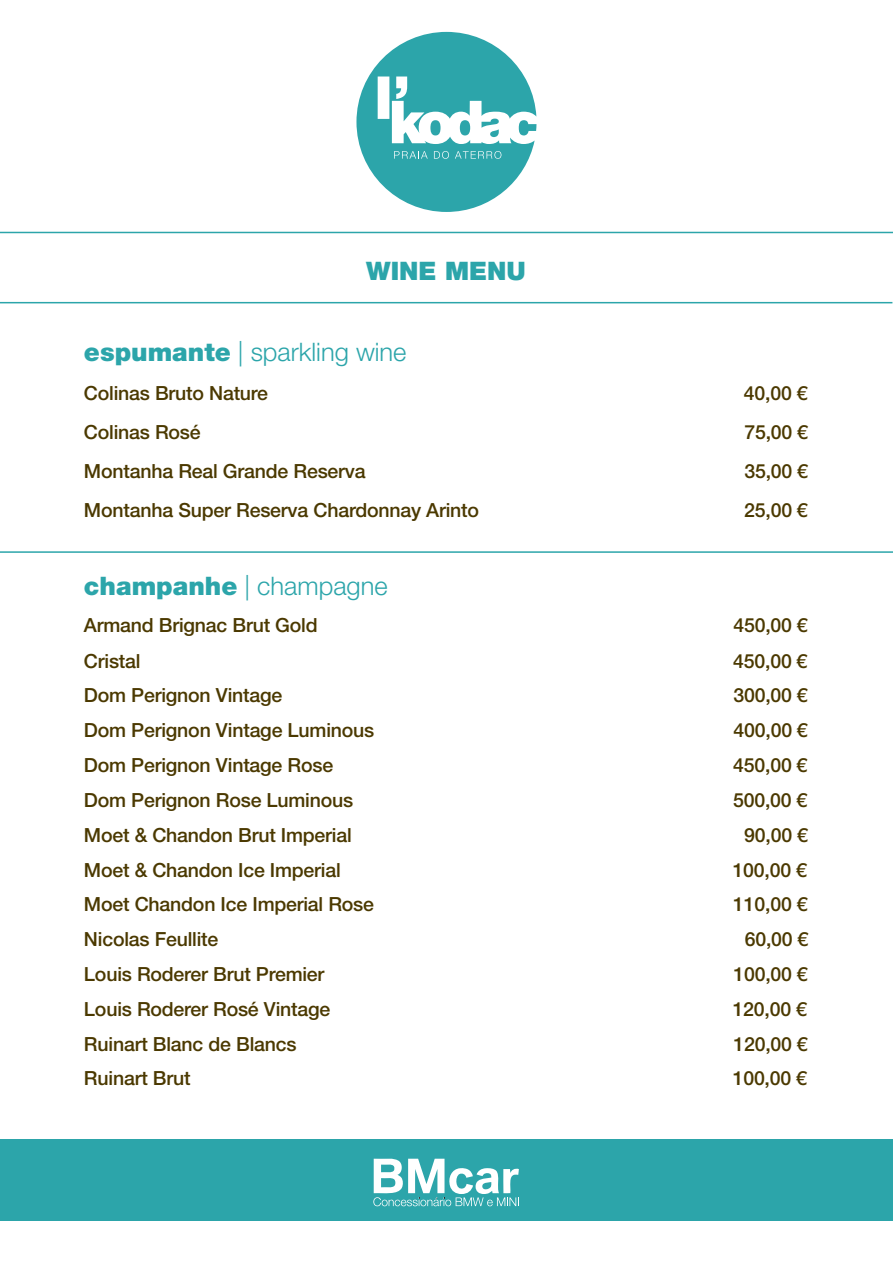
<style>
.page{position:relative;width:893px;height:1263px;background:#fff}
.page>*{position:absolute;margin:0;border:0;box-sizing:border-box;transform-origin:0 0}
.t1{font:300 25.5px "Helvetica Neue LT Std";color:#2ca5aa}
.t2{font:900 25.5px "Helvetica Neue LT Std";color:#2ca5aa}
.t3{font:500 19.5px "Helvetica Neue LT Std";letter-spacing:-.01em;color:#4b3900}
.s1{font-weight:900}
</style>
<div class="page">
<div style="left:0;top:1139px;width:893px;height:81px;background:#2ca5aa"></div>
<svg style="left:373px;top:1158px;width:146px;height:48px"></svg>
<svg style="left:356px;top:32px;width:180px;height:180px"></svg>
<hr style="left:0;top:232px;width:893px;height:1px;background:#2ca5aa">
<hr style="left:0;top:302px;width:892px;height:1px;background:#2ca5aa">
<hr style="left:0;top:551px;width:893px;height:2px;background:#2ca5aa">
<h1 class="t2" style="left:366px;top:255px;width:161px">WINE MENU</h1>
<h1 class="t1" style="left:84px;top:336px;width:324px"><span class="s1">espumante</span> | sparkling wine</h1>
<p class="t3" style="left:84px;top:381px;width:186px">Colinas Bruto Nature</p>
<p class="t3" style="left:744px;top:381px;width:65px">40,00 €</p>
<p class="t3" style="left:84px;top:420px;width:118px">Colinas Rosé</p>
<p class="t3" style="left:744px;top:420px;width:65px">75,00 €</p>
<p class="t3" style="left:84px;top:459px;width:283px">Montanha Real Grande Reserva</p>
<p class="t3" style="left:744px;top:459px;width:65px">35,00 €</p>
<p class="t3" style="left:84px;top:498px;width:397px">Montanha Super Reserva Chardonnay Arinto</p>
<p class="t3" style="left:744px;top:498px;width:65px">25,00 €</p>
<h1 class="t1" style="left:84px;top:570px;width:305px"><span class="s1">champanhe</span> | champagne</h1>
<p class="t3" style="left:84px;top:614px;width:235px">Armand Brignac Brut Gold</p>
<p class="t3" style="left:733px;top:614px;width:76px">450,00 €</p>
<p class="t3" style="left:84px;top:649px;width:58px">Cristal</p>
<p class="t3" style="left:733px;top:649px;width:76px">450,00 €</p>
<p class="t3" style="left:84px;top:684px;width:200px">Dom Perignon Vintage</p>
<p class="t3" style="left:733px;top:684px;width:76px">300,00 €</p>
<p class="t3" style="left:84px;top:719px;width:292px">Dom Perignon Vintage Luminous</p>
<p class="t3" style="left:734px;top:719px;width:76px">400,00 €</p>
<p class="t3" style="left:84px;top:753px;width:251px">Dom Perignon Vintage Rose</p>
<p class="t3" style="left:733px;top:753px;width:76px">450,00 €</p>
<p class="t3" style="left:84px;top:788px;width:271px">Dom Perignon Rose Luminous</p>
<p class="t3" style="left:733px;top:788px;width:76px">500,00 €</p>
<p class="t3" style="left:84px;top:823px;width:269px">Moet &amp; Chandon Brut Imperial</p>
<p class="t3" style="left:744px;top:823px;width:65px">90,00 €</p>
<p class="t3" style="left:84px;top:858px;width:258px">Moet &amp; Chandon Ice Imperial</p>
<p class="t3" style="left:733px;top:858px;width:76px">100,00 €</p>
<p class="t3" style="left:84px;top:893px;width:292px">Moet Chandon Ice Imperial Rose</p>
<p class="t3" style="left:733px;top:893px;width:76px">110,00 €</p>
<p class="t3" style="left:84px;top:927px;width:136px">Nicolas Feullite</p>
<p class="t3" style="left:745px;top:927px;width:65px">60,00 €</p>
<p class="t3" style="left:84px;top:962px;width:242px">Louis Roderer Brut Premier</p>
<p class="t3" style="left:733px;top:962px;width:76px">100,00 €</p>
<p class="t3" style="left:84px;top:997px;width:248px">Louis Roderer Rosé Vintage</p>
<p class="t3" style="left:733px;top:997px;width:76px">120,00 €</p>
<p class="t3" style="left:84px;top:1032px;width:214px">Ruinart Blanc de Blancs</p>
<p class="t3" style="left:733px;top:1032px;width:76px">120,00 €</p>
<p class="t3" style="left:84px;top:1067px;width:108px">Ruinart Brut</p>
<p class="t3" style="left:733px;top:1067px;width:76px">100,00 €</p>
</div>
